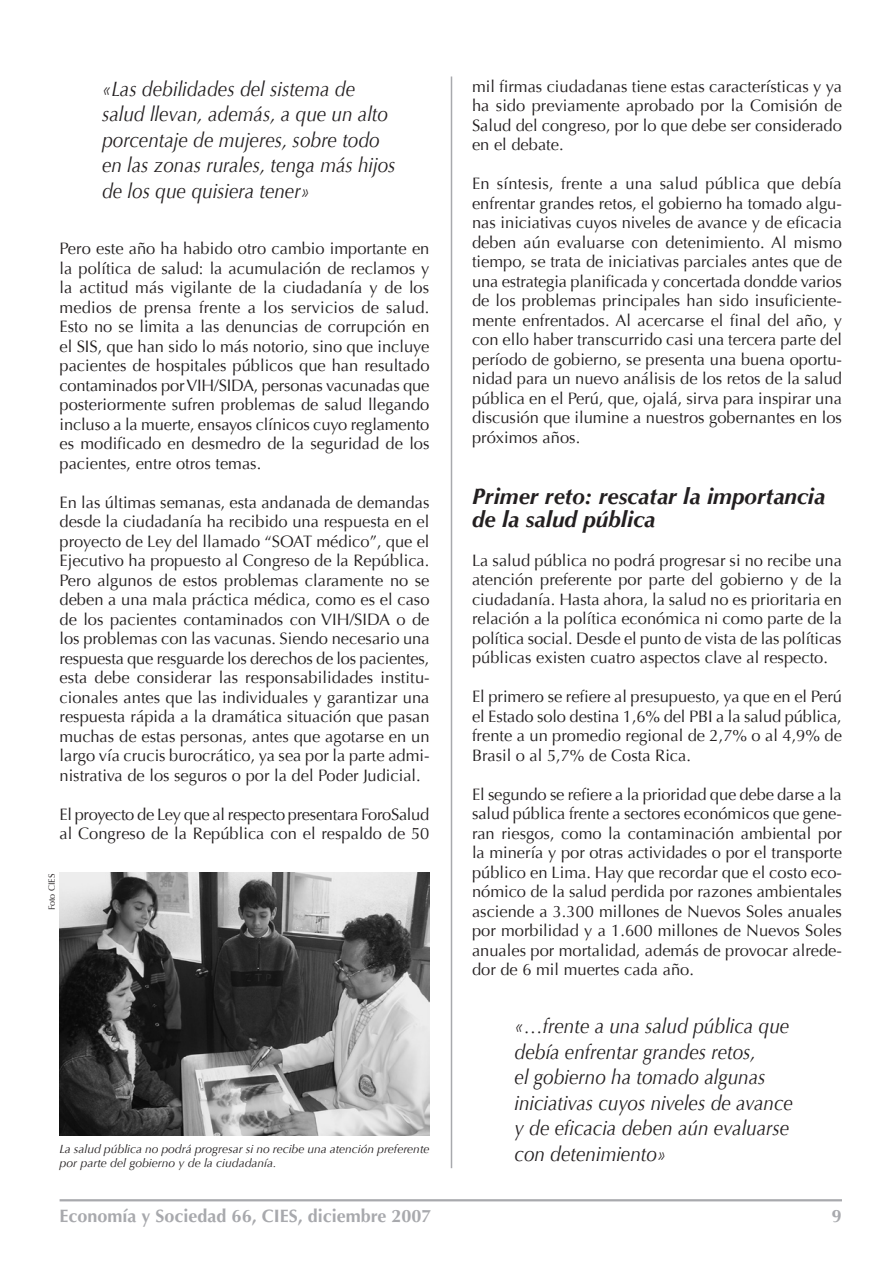
<style>
.page{position:relative;width:893px;height:1263px;background:#fff}
.page>*{position:absolute;margin:0;border:0;box-sizing:border-box;transform-origin:0 0}
.t1{font:italic 700 22.5px "Optima";color:#231f20}
.sumillas_ok{font:italic 21px/25.5px "Optima";color:#231f20;scale:.9 1}
.t2{font:700 18px "Optima LH East A";color:#a8a9ad}
.Body_Text_2{font:16.5px/19.5px "Optima";color:#231f20;text-align:justify}
.Body_Text_2-2{font:16.5px "Optima";letter-spacing:-.02em;color:#231f20}
.Body_Text_2-3{font:italic 12px/14.2px "Optima";color:#231f20}
.t3{font:9px "Optima";color:#231f20}
</style>
<div class="page">
<hr style="left:60px;top:1199px;width:782px;height:2px;background:#a8a9ad">
<hr style="left:451px;top:76px;width:1px;height:1092px;background:#a8a9ad">
<img style="left:60px;top:873px;width:369px;height:262px">
<p class="sumillas_ok" style="left:102px;top:76px;width:328px">«Las debilidades del sistema de salud llevan, además, a que un alto porcentaje de mujeres, sobre todo en las zonas rurales, tenga más hijos de los que quisiera tener»</p>
<p class="Body_Text_2" style="left:60px;top:239px;width:371px">Pero este año ha habido otro cambio importante en la política de salud: la acumulación de reclamos y la actitud más vigilante de la ciudadanía y de los medios de prensa frente a los servicios de salud.<br>Esto no se limita a las denuncias de corrupción en el SIS, que han sido lo más notorio, sino que incluye pacientes de hospitales públicos que han resultado contaminados por VIH/SIDA, personas vacunadas que posteriormente sufren problemas de salud llegando incluso a la muerte, ensayos clínicos cuyo reglamento es modificado en desmedro de la seguridad de los pacientes, entre otros temas.</p>
<p class="Body_Text_2" style="left:60px;top:492px;width:372px">En las últimas semanas, esta andanada de demandas desde la ciudadanía ha recibido una respuesta en el proyecto de Ley del llamado “SOAT médico”, que el Ejecutivo ha propuesto al Congreso de la República.<br>Pero algunos de estos problemas claramente no se deben a una mala práctica médica, como es el caso de los pacientes contaminados con VIH/SIDA o de los problemas con las vacunas. Siendo necesario una respuesta que resguarde los derechos de los pacientes, esta debe considerar las responsabilidades institu&shy;cionales antes que las individuales y garantizar una respuesta rápida a la dramática situación que pasan muchas de estas personas, antes que agotarse en un largo vía crucis burocrático, ya sea por la parte admi&shy;nistrativa de los seguros o por la del Poder Judicial.</p>
<p class="Body_Text_2-2" style="left:60px;top:804px;width:371px">El proyecto de Ley que al respecto presentara ForoSalud</p>
<p class="Body_Text_2" style="left:60px;top:824px;width:371px">al Congreso de la República con el respaldo de 50</p>
<p class="t3" style="left:46px;top:910px;width:38px;rotate:-90deg">Foto CIES</p>
<p class="Body_Text_2-3" style="left:60px;top:1142px;width:371px">La salud pública no podrá progresar si no recibe una atención preferente por parte del gobierno y de la ciudadanía.</p>
<p class="t2" style="left:60px;top:1204px;width:368px">Economía y Sociedad 66, CIES, diciembre 2007</p>
<p class="Body_Text_2" style="left:472px;top:77px;width:371px">mil firmas ciudadanas tiene estas características y ya ha sido previamente aprobado por la Comisión de Salud del congreso, por lo que debe ser considerado en el debate.</p>
<p class="Body_Text_2" style="left:472px;top:174px;width:371px">En síntesis, frente a una salud pública que debía enfrentar grandes retos, el gobierno ha tomado algu&shy;nas iniciativas cuyos niveles de avance y de eficacia deben aún evaluarse con detenimiento. Al mismo tiempo, se trata de iniciativas parciales antes que de una estrategia planificada y concertada dondde varios de los problemas principales han sido insuficiente&shy;mente enfrentados. Al acercarse el final del año, y con ello haber transcurrido casi una tercera parte del período de gobierno, se presenta una buena oportu&shy;nidad para un nuevo análisis de los retos de la salud pública en el Perú, que, ojalá, sirva para inspirar una discusión que ilumine a nuestros gobernantes en los próximos años.</p>
<p class="t1" style="left:472px;top:483px;width:355px">Primer reto: rescatar la importancia</p>
<p class="t1" style="left:472px;top:506px;width:185px">de la salud pública</p>
<p class="Body_Text_2" style="left:472px;top:551px;width:371px">La salud pública no podrá progresar si no recibe una atención preferente por parte del gobierno y de la ciudadanía. Hasta ahora, la salud no es prioritaria en relación a la política económica ni como parte de la política social. Desde el punto de vista de las políticas públicas existen cuatro aspectos clave al respecto.</p>
<p class="Body_Text_2" style="left:472px;top:687px;width:371px">El primero se refiere al presupuesto, ya que en el Perú el Estado solo destina 1,6% del PBI a la salud pública, frente a un promedio regional de 2,7% o al 4,9% de Brasil o al 5,7% de Costa Rica.</p>
<p class="Body_Text_2" style="left:472px;top:785px;width:371px">El segundo se refiere a la prioridad que debe darse a la salud pública frente a sectores económicos que gene&shy;ran riesgos, como la contaminación ambiental por la minería y por otras actividades o por el transporte público en Lima. Hay que recordar que el costo eco&shy;nómico de la salud perdida por razones ambientales asciende a 3.300 millones de Nuevos Soles anuales por morbilidad y a 1.600 millones de Nuevos Soles anuales por mortalidad, además de provocar alrede&shy;dor de 6 mil muertes cada año.</p>
<p class="sumillas_ok" style="left:515px;top:1013px;width:311px">«…frente a una salud pública que debía enfrentar grandes retos,<br>el gobierno ha tomado algunas iniciativas cuyos niveles de avance y de eficacia deben aún evaluarse con detenimiento»</p>
</div>
